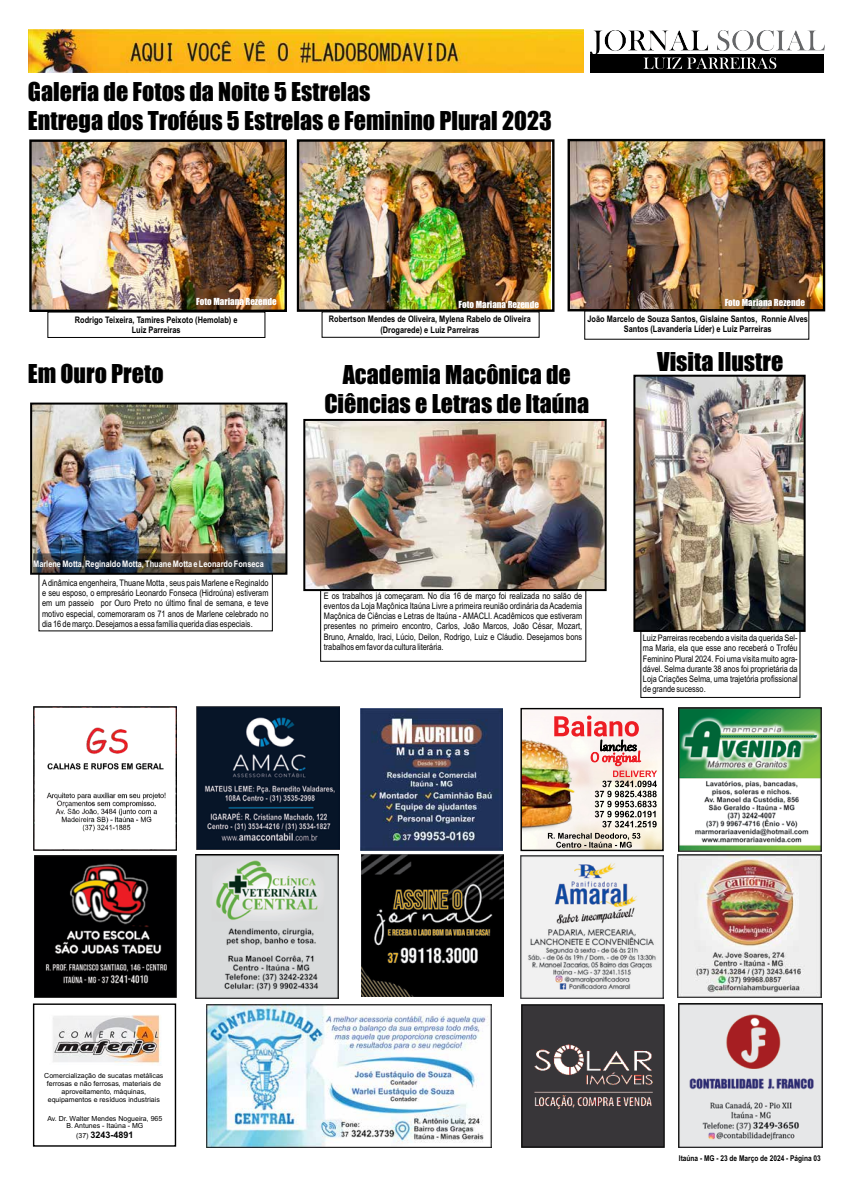
<style>
.page{position:relative;width:851px;height:1191px;background:#fff}
.page>*{position:absolute;margin:0;border:0;box-sizing:border-box;transform-origin:0 0}
.t1{font:24px/29.3px "Impact";color:#000}
.t2{font:9px/10.2px "Arial Narrow";color:#000;text-align:justify}
.t3{font:700 9px/10.3px "Arial Narrow";color:#000;text-align:center}
.t4{font:700 9px "Arial Narrow";color:#fff}
.t5{font:9px "Impact";color:#fff}
.t6{font:700 9px "Arial";color:#000}
.t7{font:700 8px "Arial Narrow";color:#000}
.t8{font:7px/7.8px "Arial";color:#000;text-align:center}
.s1{font-weight:400;font-size:7px}
</style>
<div class="page">
<img style="left:590px;top:30px;width:234px;height:25px">
<div style="left:590px;top:54px;width:233px;height:19px;background:#000"></div>
<svg style="left:643px;top:57px;width:133px;height:12px"></svg>
<img style="left:29px;top:30px;width:554px;height:43px">
<img style="left:300px;top:142px;width:250px;height:167px">
<div style="left:297px;top:139px;width:257px;height:173px;border:2px solid #000"></div>
<img style="left:570px;top:142px;width:252px;height:166px">
<div style="left:567px;top:139px;width:258px;height:172px;border:2px solid #000"></div>
<img style="left:32px;top:142px;width:252px;height:167px">
<div style="left:29px;top:139px;width:258px;height:173px;border:2px solid #000"></div>
<div style="left:47px;top:311px;width:218px;height:27px;border:1px solid #000"></div>
<div style="left:584px;top:310px;width:225px;height:30px;border:1px solid #000"></div>
<div style="left:321px;top:311px;width:218px;height:27px;border:1px solid #000"></div>
<img style="left:33px;top:707px;width:143px;height:143px">
<img style="left:195px;top:854px;width:144px;height:144px">
<img style="left:34px;top:855px;width:143px;height:142px">
<img style="left:678px;top:708px;width:143px;height:143px">
<img style="left:521px;top:1004px;width:143px;height:143px">
<img style="left:678px;top:1003px;width:143px;height:144px">
<div style="left:33px;top:1003px;width:143px;height:143px;border:1px solid #000"></div>
<img style="left:53px;top:1015px;width:108px;height:49px">
<img style="left:522px;top:710px;width:139px;height:139px">
<img style="left:522px;top:717px;width:65px;height:121px">
<div style="left:520px;top:708px;width:143px;height:143px;border:1px solid #000"></div>
<img style="left:554px;top:715px;width:103px;height:112px">
<svg style="left:548px;top:833px;width:92px;height:14px"></svg>
<img style="left:196px;top:707px;width:143px;height:142px">
<img style="left:520px;top:855px;width:143px;height:143px">
<img style="left:360px;top:708px;width:142px;height:142px">
<img style="left:207px;top:1004px;width:285px;height:143px">
<img style="left:677px;top:854px;width:144px;height:143px">
<img style="left:636px;top:378px;width:166px;height:251px">
<div style="left:633px;top:375px;width:172px;height:257px;border:2px solid #000"></div>
<img style="left:361px;top:854px;width:142px;height:142px">
<img style="left:306px;top:422px;width:297px;height:166px">
<div style="left:303px;top:419px;width:303px;height:172px;border:2px solid #000"></div>
<img style="left:33px;top:405px;width:251px;height:148px">
<svg style="left:35px;top:555px;width:249px;height:17px;background:#39393a"></svg>
<div style="left:33px;top:553px;width:253px;height:21px;border:1px solid #000"></div>
<div style="left:30px;top:402px;width:257px;height:173px;border:2px solid #000"></div>
<div style="left:38px;top:573px;width:235px;height:58px;border:1px solid #000"></div>
<div style="left:320px;top:589px;width:266px;height:73px;border:1px solid #000"></div>
<div style="left:640px;top:630px;width:160px;height:68px;border:1px solid #000"></div>
<h1 class="t1" style="left:28px;top:76px;width:525px">Galeria de Fotos da Noite 5 Estrelas<br>Entrega dos Troféus 5 Estrelas e Feminino Plural 2023</h1>
<p class="t5" style="left:196px;top:295px;width:82px">Foto Mariana Rezende</p>
<p class="t5" style="left:458px;top:297px;width:82px">Foto Mariana Rezende</p>
<p class="t5" style="left:724px;top:295px;width:82px">Foto Mariana Rezende</p>
<p class="t3" style="left:75px;top:314px;width:164px">Rodrigo Teixeira, Tamires Peixoto (Hemolab) e<br>Luiz Parreiras</p>
<p class="t3" style="left:329px;top:313px;width:203px">Robertson Mendes de Oliveira, Mylena Rabelo de Oliveira (Drogarede) e Luiz Parreiras</p>
<p class="t3" style="left:587px;top:313px;width:222px">João Marcelo de Souza Santos, Gislaine Santos, Ronnie Alves<br>Santos (Lavanderia Líder) e Luiz Parreiras</p>
<h1 class="t1" style="left:28px;top:358px;width:137px">Em Ouro Preto</h1>
<h1 class="t1" style="left:324px;top:359px;width:266px;text-align:center">Academia Macônica de<br>Ciências e Letras de Itaúna</h1>
<h1 class="t1" style="left:657px;top:346px;width:128px">Visita Ilustre</h1>
<p class="t4" style="left:33px;top:557px;width:232px">Marlene Motta, Reginaldo Motta, Thuane Motta e Leonardo Fonseca</p>
<p class="t2" style="left:42px;top:577px;width:228px">Adinâmica engenheira, Thuane Motta , seus pais Marlene e Reginaldo e seu esposo, o empresário Leonardo Fonseca (Hidroúna) estiveram em um passeio por Ouro Preto no último final de semana, e teve motivo especial, comemoraram os 71 anos de Marlene celebrado no dia 16 de março. Desejamos a essa família querida dias especiais.</p>
<p class="t2" style="left:324px;top:590px;width:260px">E os trabalhos já começaram. No dia 16 de março foi realizada no salão de eventos da Loja Maçônica Itaúna Livre a primeira reunião ordinária da Academia Maçônica de Ciências e Letras de Itaúna - AMACLI. Acadêmicos que estiveram presentes no primeiro encontro, Carlos, João Marcos, João César, Mozart, Bruno, Arnaldo, Iraci, Lúcio, Deilon, Rodrigo, Luiz e Cláudio. Desejamos bons trabalhos em favor da cultura literária.</p>
<p class="t2" style="left:642px;top:632px;width:156px">Luiz Parreiras recebendo a visita da querida Sel&shy;ma Maria, ela que esse ano receberá o Troféu Feminino Plural 2024. Foi uma visita muito agra&shy;dável. Selma durante 38 anos foi proprietária da Loja Criações Selma, uma trajetória profissional de grande sucesso.</p>
<p class="t8" style="left:44px;top:1072px;width:121px">Comercialização de sucatas metálicas ferrosas e não ferrosas, materiais de aproveitamento, máquinas, equipamentos e resíduos industriais</p>
<p class="t8" style="left:47px;top:1114px;width:117px">Av. Dr. Walter Mendes Nogueira, 965<br>B. Antunes - Itaúna - MG</p>
<p class="t6" style="left:76px;top:1128px;width:59px"><span class="s1">(37)</span> 3243-4891</p>
<p class="t7" style="left:678px;top:1152px;width:143px">Itaúna - MG - 23 de Março de 2024 - Página 03</p>
</div>
